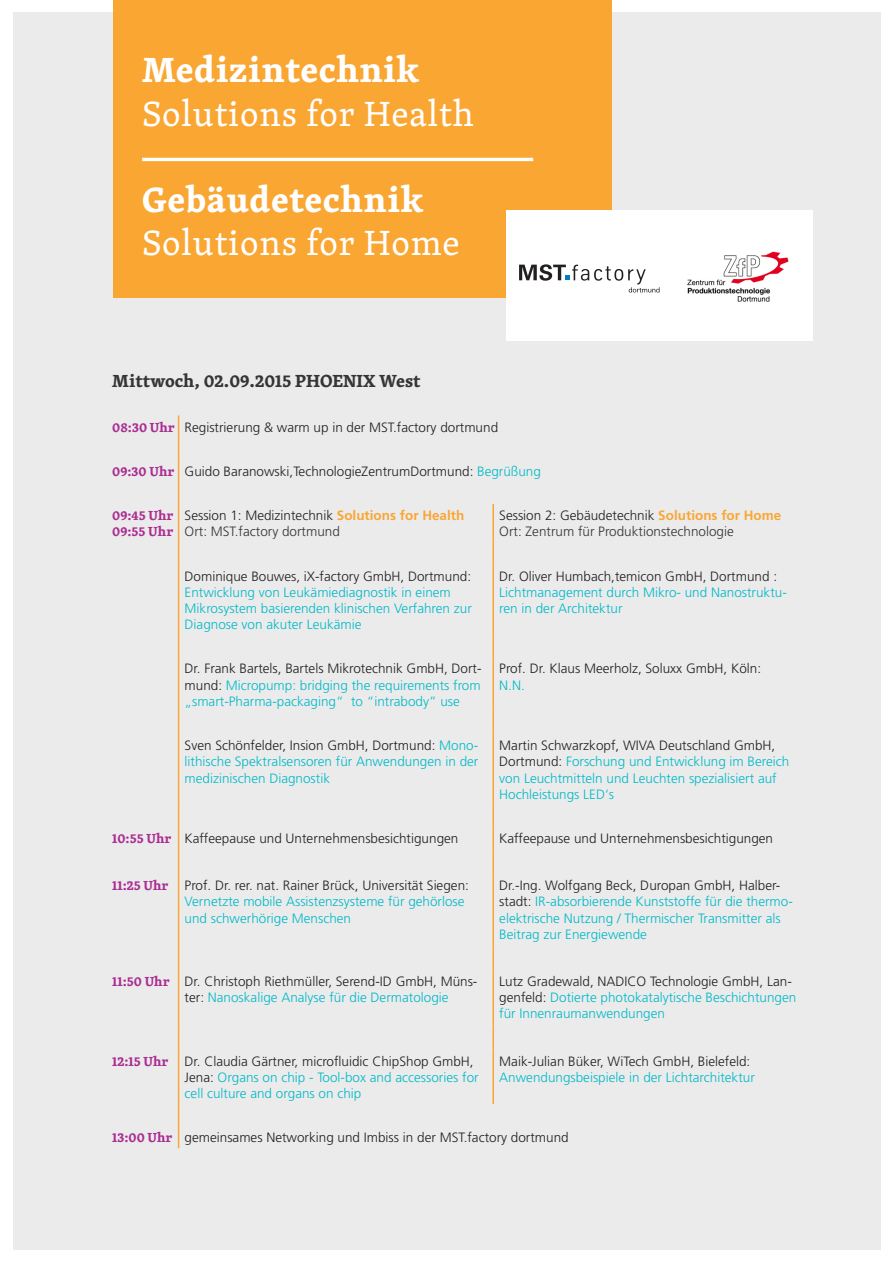
<style>
.page{position:relative;width:893px;height:1263px;background:#fff}
.page>*{position:absolute;margin:0;border:0;box-sizing:border-box;transform-origin:0 0}
.t1{font:36px "Skolar Latin";letter-spacing:.025em;color:#fff}
.t2{font:700 36px "Skolar Latin";letter-spacing:.015em;color:#fff}
.t3{font:700 18px "Skolar Latin";color:#363536}
.t4{font:300 13.5px/16.2px "Frutiger LT";color:#03bac6}
.t5{font:300 13.5px/16.2px "Frutiger LT";color:#231f20}
.t6{font:300 13.5px/16.2px "Frutiger LT";color:#363536}
.t7{font:700 13.5px/16.2px "Skolar Latin";color:#ab2e92}
.s1{font-family:"Skolar Latin";font-weight:700;color:#ab2e92}
.s2{color:#03bac6}
.s3{font-weight:700;color:#faa633}
.s4{color:#363536}
.s5{color:#231f20}
</style>
<div class="page">
<div style="left:13px;top:13px;width:867px;height:1237px;background:#ebebec"></div>
<div style="left:113px;top:0;width:498px;height:298px;background:#faa633"></div>
<hr style="left:142px;top:158px;width:391px;height:3px;background:#fff">
<hr style="left:492px;top:504px;width:2px;height:38px;background:#faa633">
<hr style="left:492px;top:542px;width:2px;height:22px;background:#faa633">
<hr style="left:492px;top:564px;width:2px;height:71px;background:#faa633">
<hr style="left:492px;top:635px;width:2px;height:22px;background:#faa633">
<hr style="left:492px;top:657px;width:2px;height:55px;background:#faa633">
<hr style="left:492px;top:712px;width:2px;height:22px;background:#faa633">
<hr style="left:492px;top:734px;width:2px;height:71px;background:#faa633">
<hr style="left:492px;top:805px;width:2px;height:22px;background:#faa633">
<hr style="left:492px;top:827px;width:2px;height:22px;background:#faa633">
<hr style="left:492px;top:849px;width:2px;height:25px;background:#faa633">
<hr style="left:492px;top:874px;width:2px;height:71px;background:#faa633">
<hr style="left:492px;top:945px;width:2px;height:25px;background:#faa633">
<hr style="left:492px;top:970px;width:2px;height:54px;background:#faa633">
<hr style="left:492px;top:1024px;width:2px;height:25px;background:#faa633">
<hr style="left:492px;top:1049px;width:2px;height:55px;background:#faa633">
<svg style="left:178px;top:415px;width:1px;height:89px"></svg>
<hr style="left:178px;top:504px;width:1px;height:38px;background:#faa633">
<svg style="left:178px;top:542px;width:1px;height:22px"></svg>
<hr style="left:178px;top:564px;width:1px;height:71px;background:#faa633">
<svg style="left:178px;top:635px;width:1px;height:22px"></svg>
<hr style="left:178px;top:657px;width:1px;height:55px;background:#faa633">
<svg style="left:178px;top:712px;width:1px;height:22px"></svg>
<hr style="left:178px;top:734px;width:1px;height:71px;background:#faa633">
<svg style="left:178px;top:805px;width:1px;height:69px"></svg>
<hr style="left:178px;top:874px;width:1px;height:71px;background:#faa633">
<svg style="left:178px;top:945px;width:1px;height:25px"></svg>
<hr style="left:178px;top:970px;width:1px;height:54px;background:#faa633">
<svg style="left:178px;top:1024px;width:1px;height:25px"></svg>
<hr style="left:178px;top:1049px;width:1px;height:55px;background:#faa633">
<svg style="left:178px;top:1104px;width:1px;height:44px"></svg>
<div style="left:506px;top:210px;width:306px;height:131px;background:#fff"></div>
<svg style="left:519px;top:264px;width:140px;height:28px"></svg>
<img style="left:687px;top:251px;width:102px;height:51px">
<h1 class="t2" style="left:142px;top:41px;width:279px">Medizintechnik</h1>
<h1 class="t1" style="left:142px;top:87px;width:333px">Solutions for Health</h1>
<h1 class="t2" style="left:142px;top:171px;width:283px">Gebäudetechnik</h1>
<h1 class="t1" style="left:142px;top:216px;width:319px">Solutions for Home</h1>
<h2 class="t3" style="left:112px;top:367px;width:310px">Mittwoch, 02.09.2015 PHOENIX West</h2>
<p class="t5" style="left:112px;top:419px;width:387px"><span class="s1">08:30 Uhr</span> Registrierung &amp; warm up in der MST.factory dortmund</p>
<p class="t5" style="left:112px;top:463px;width:430px"><span class="s1">09:30 Uhr</span> Guido Baranowski,TechnologieZentrumDortmund: <span class="s2">Begrüßung</span></p>
<p class="t7" style="left:112px;top:507px;width:62px">09:45 Uhr<br>09:55 Uhr</p>
<p class="t5" style="left:185px;top:507px;width:281px">Session 1: Medizintechnik <span class="s3">Solutions for Health<br></span><span class="s4">Ort: MST.factory dortmund</span></p>
<p class="t6" style="left:499px;top:507px;width:284px"><span class="s5">Session 2: Gebäudetechnik</span> <span class="s3">Solutions for Home<br></span>Ort: Zentrum für Produktionstechnologie</p>
<p class="t5" style="left:185px;top:568px;width:288px">Dominique Bouwes, iX-factory GmbH, Dortmund:</p>
<p class="t4" style="left:185px;top:584px;width:289px">Entwicklung von Leukämiediagnostik in einem<br>Mikrosystem basierenden klinischen Verfahren zur<br>Diagnose von akuter Leukämie</p>
<p class="t5" style="left:499px;top:568px;width:279px">Dr. Oliver Humbach,temicon GmbH, Dortmund :</p>
<p class="t4" style="left:499px;top:584px;width:289px">Lichtmanagement durch Mikro- und Nanostruktu&shy;ren in der Architektur</p>
<p class="t4" style="left:185px;top:661px;width:299px;text-align:justify"><span class="s5">Dr. Frank Bartels, Bartels Mikrotechnik GmbH, Dort&shy;mund:</span> Micropump: bridging the requirements from „smart-Pharma-packaging“ to “intrabody” use</p>
<p class="t5" style="left:499px;top:661px;width:263px">Prof. Dr. Klaus Meerholz, Soluxx GmbH, Köln:</p>
<p class="t4" style="left:499px;top:677px;width:27px">N.N.</p>
<p class="t4" style="left:185px;top:737px;width:295px;text-align:justify"><span class="s5">Sven Schönfelder, Insion GmbH, Dortmund:</span> Mono&shy;lithische Spektralsensoren für Anwendungen in der medizinischen Diagnostik</p>
<p class="t4" style="left:499px;top:737px;width:292px"><span class="s5">Martin Schwarzkopf, WIVA Deutschland GmbH, Dortmund:</span> Forschung und Entwicklung im Bereich von Leuchtmitteln und Leuchten spezialisiert auf Hochleistungs LED‘s</p>
<p class="t5" style="left:112px;top:830px;width:348px"><span class="s1">10:55 Uhr</span> Kaffeepause und Unternehmensbesichtigungen</p>
<p class="t5" style="left:499px;top:830px;width:275px">Kaffeepause und Unternehmensbesichtigungen</p>
<p class="t4" style="left:185px;top:878px;width:286px;text-indent:-72px"><span class="s1">11:25 Uhr</span> <span class="s5">Prof. Dr. rer. nat. Rainer Brück, Universität Siegen:<br></span>Vernetzte mobile Assistenzsysteme für gehörlose und schwerhörige Menschen</p>
<p class="t4" style="left:499px;top:878px;width:295px"><span class="s5">Dr.-Ing. Wolfgang Beck, Duropan GmbH, Halber&shy;stadt:</span> IR-absorbierende Kunststoffe für die thermo&shy;elektrische Nutzung / Thermischer Transmitter als Beitrag zur Energiewende</p>
<p class="t5" style="left:185px;top:973px;width:294px;text-indent:-72px"><span class="s1">11:50 Uhr</span> Dr. Christoph Riethmüller, Serend-ID GmbH, Müns&shy;ter: <span class="s2">Nanoskalige Analyse für die Dermatologie</span></p>
<p class="t4" style="left:499px;top:973px;width:299px"><span class="s5">Lutz Gradewald, NADICO Technologie GmbH, Lan&shy;genfeld:</span> Dotierte photokatalytische Beschichtungen für Innenraumanwendungen</p>
<p class="t4" style="left:185px;top:1053px;width:296px;text-indent:-72px"><span class="s1">12:15 Uhr</span> <span class="s5">Dr. Claudia Gärtner, microfluidic ChipShop GmbH,<br>Jena:</span> Organs on chip - Tool-box and accessories for cell culture and organs on chip</p>
<p class="t5" style="left:499px;top:1053px;width:253px">Maik-Julian Büker, WiTech GmbH, Bielefeld:</p>
<p class="t4" style="left:499px;top:1069px;width:257px">Anwendungsbeispiele in der Lichtarchitektur</p>
<p class="t5" style="left:112px;top:1130px;width:458px"><span class="s1">13:00 Uhr</span> gemeinsames Networking und Imbiss in der MST.factory dortmund</p>
</div>
